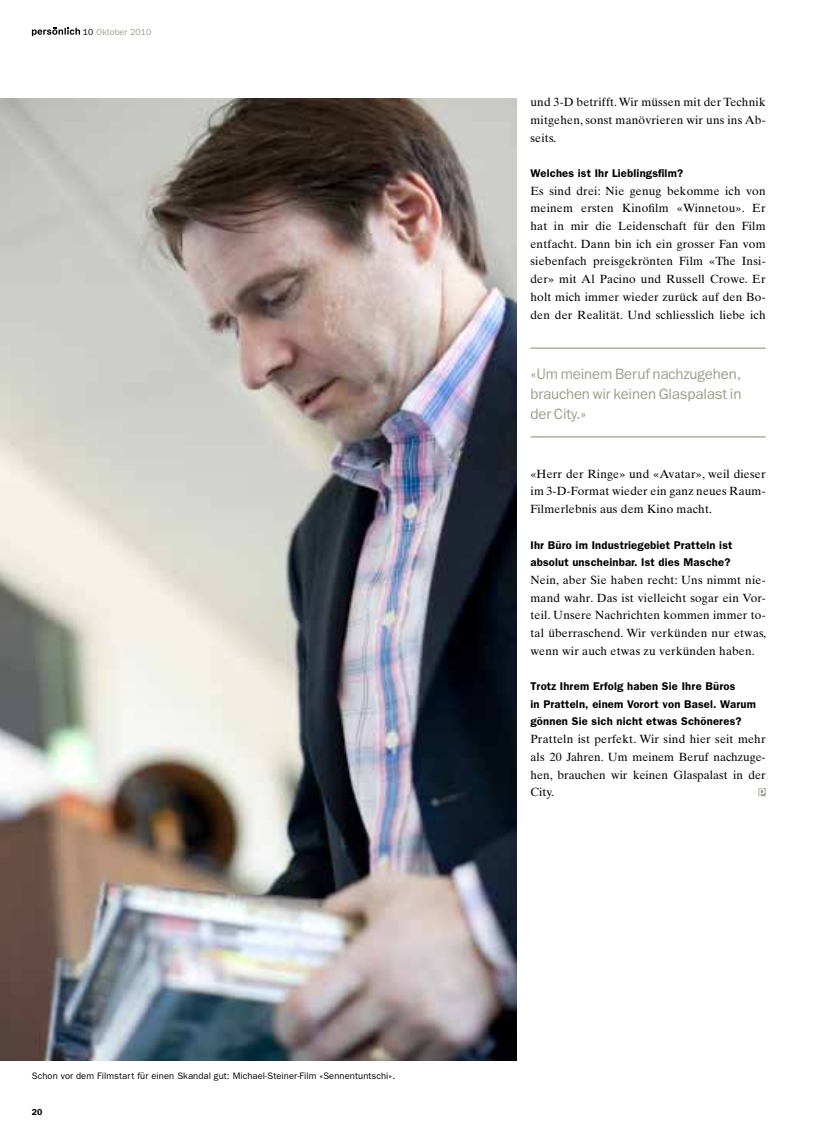
<style>
.page{position:relative;width:833px;height:1134px;background:#fff}
.page>*{position:absolute;margin:0;border:0;box-sizing:border-box;transform-origin:0 0}
.t1{font:15px/20px "Franklin Gothic";letter-spacing:-.01em;color:#9d9d8d;text-align:justify}
.t2{font:11.88px/17.6px "Times Ten";letter-spacing:.015em;color:#000;text-align:justify}
.t3{font:600 11.25px/17.6px "Franklin Gothic";letter-spacing:.015em;color:#000}
.t4{font:9.38px "Franklin Gothic";letter-spacing:.01em;color:#000}
.t5{font:8.75px "Franklin Gothic";letter-spacing:.015em;color:#9d9d8d}
.t6{font:600 8.75px "Franklin Gothic";color:#000}
.s1{color:#000}
</style>
<div class="page">
<svg style="left:32px;top:28px;width:48px;height:8px"></svg>
<img style="left:0;top:99px;width:516px;height:962px">
<hr style="left:530px;top:348px;width:235px;height:1px;background:#9d9d8d">
<hr style="left:530px;top:436px;width:235px;height:1px;background:#9d9d8d">
<svg style="left:758px;top:788px;width:7px;height:8px"></svg>
<p class="t5" style="left:83px;top:27px;width:70px"><span class="s1">10</span> Oktober 2010</p>
<p class="t4" style="left:32px;top:1071px;width:365px">Schon vor dem Filmstart für einen Skandal gut: Michael-Steiner-Film «Sennentuntschi».</p>
<p class="t6" style="left:32px;top:1106px;width:12px">20</p>
<p class="t2" style="left:530px;top:93px;width:237px">und 3-D betrifft. Wir müssen mit der Technik mitgehen, sonst manövrieren wir uns ins Ab&shy;seits.</p>
<p class="t3" style="left:530px;top:164px;width:154px">Welches ist Ihr Lieblingsfilm?</p>
<p class="t2" style="left:530px;top:182px;width:237px">Es sind drei: Nie genug bekomme ich von meinem ersten Kinofilm «Winnetou». Er hat in mir die Leidenschaft für den Film entfacht. Dann bin ich ein grosser Fan vom siebenfach preisgekrönten Film «The Insi&shy;der» mit Al Pacino und Russell Crowe. Er holt mich immer wieder zurück auf den Bo&shy;den der Realität. Und schliesslich liebe ich</p>
<p class="t1" style="left:530px;top:363px;width:212px">«Um meinem Beruf nachzugehen, brauchen wir keinen Glaspalast in der City.»</p>
<p class="t2" style="left:530px;top:465px;width:237px">«Herr der Ringe» und «Avatar», weil dieser im 3-D-Format wieder ein ganz neues Raum-Filmerlebnis aus dem Kino macht.</p>
<p class="t3" style="left:530px;top:536px;width:203px">Ihr Büro im Industriegebiet Pratteln ist absolut unscheinbar. Ist dies Masche?</p>
<p class="t2" style="left:530px;top:571px;width:237px">Nein, aber Sie haben recht: Uns nimmt nie&shy;mand wahr. Das ist vielleicht sogar ein Vor&shy;teil. Unsere Nachrichten kommen immer to&shy;tal überraschend. Wir verkünden nur etwas, wenn wir auch etwas zu verkünden haben.</p>
<p class="t3" style="left:530px;top:677px;width:227px">Trotz Ihrem Erfolg haben Sie Ihre Büros<br>in Pratteln, einem Vorort von Basel. Warum gönnen Sie sich nicht etwas Schöneres?</p>
<p class="t2" style="left:530px;top:730px;width:237px">Pratteln ist perfekt. Wir sind hier seit mehr als 20 Jahren. Um meinem Beruf nachzuge&shy;hen, brauchen wir keinen Glaspalast in der City.</p>
</div>
